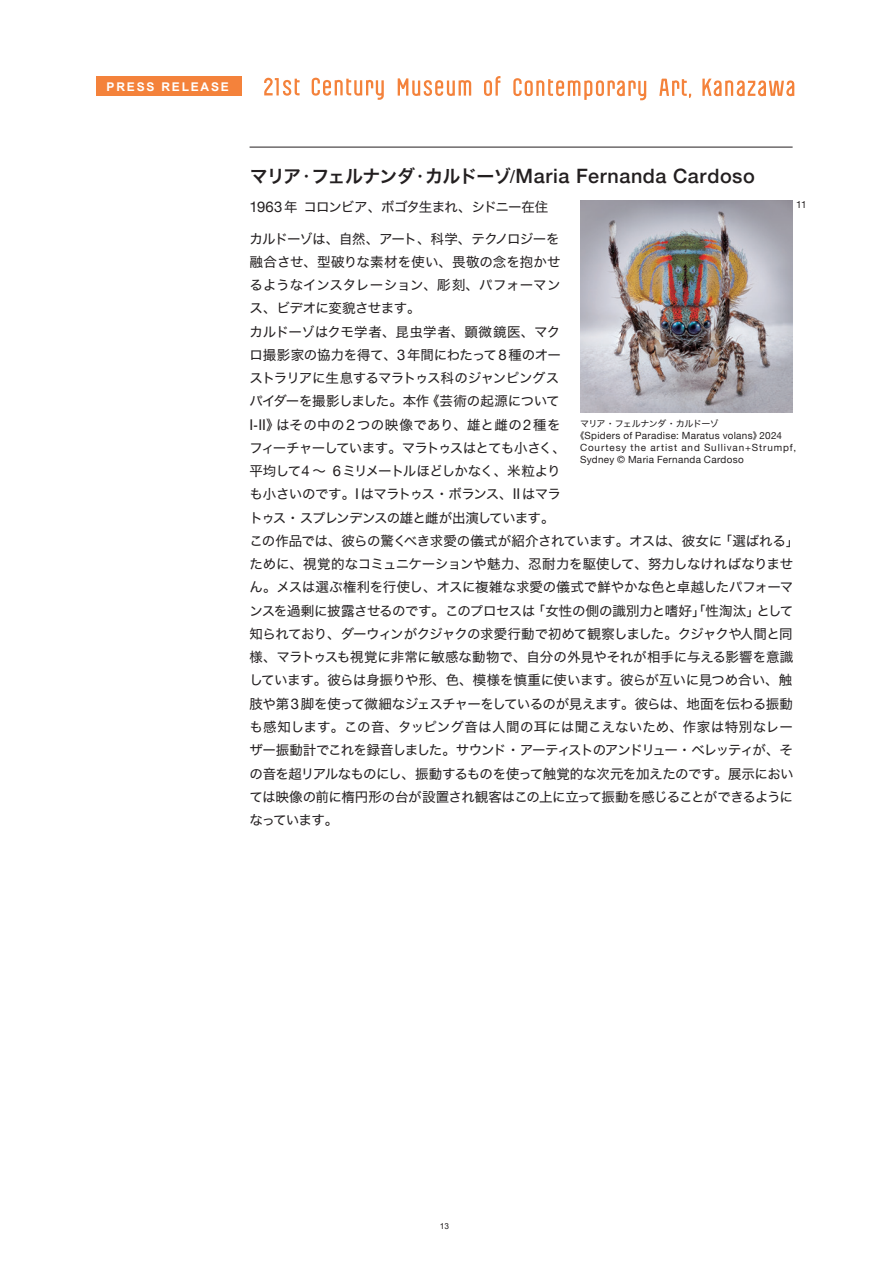
<style>
.page{position:relative;width:893px;height:1263px;background:#fff}
.page>*{position:absolute;margin:0;border:0;box-sizing:border-box;transform-origin:0 0}
.t1{font:500 19.8px "Helvetica Neue";letter-spacing:.03em;color:#231f20}
.t2{font:13.5px/23.2px "Hira Kaku Std W4";letter-spacing:-.03em;color:#231f20}
.t3{font:13.5px "Hira Kaku Std W4";letter-spacing:-.07em;color:#231f20}
.t4{font:700 12px "Arial";letter-spacing:.15em;color:#fff}
.t5{font:9.9px/12px "Helvetica Neue";letter-spacing:.035em;color:#231f20}
.t6{font:9px "Hira Kaku Std W4";letter-spacing:-.065em;color:#231f20}
.t7{font:8.25px "Arial";color:#231f20}
.s1{font-family:"Hira Kaku Pro W6";font-weight:400;font-size:18px}
.s2{font-family:"Hira Kaku Pro W3";font-weight:400;font-size:18px}
.s3{font-family:"Helvetica";font-weight:400;font-size:18px}
.s4{font-family:"Helvetica Neue";font-size:14.85px}
.s5{font-family:"Helvetica"}
.s6{font-family:"Hira Kaku Std W4";font-size:9px}
</style>
<div class="page">
<svg style="left:312px;top:78px;width:72px;height:22px"></svg>
<svg style="left:264px;top:78px;width:36px;height:18px"></svg>
<svg style="left:484px;top:76px;width:16px;height:20px"></svg>
<svg style="left:398px;top:78px;width:73px;height:18px"></svg>
<svg style="left:659px;top:79px;width:32px;height:19px"></svg>
<svg style="left:513px;top:78px;width:133px;height:22px"></svg>
<svg style="left:702px;top:79px;width:92px;height:17px"></svg>
<div style="left:96px;top:77px;width:146px;height:19px;background:#f4823b"></div>
<hr style="left:250px;top:147px;width:543px;height:1px;background:#231f20">
<img style="left:580px;top:200px;width:213px;height:213px">
<p class="t4" style="left:107px;top:80px;width:124px">PRESS RELEASE</p>
<h1 class="t1" style="left:250px;top:160px;width:506px"><span class="s1">マリア</span><span class="s2">・</span><span class="s1">フェルナンダ</span><span class="s2">・</span><span class="s1">カルドーゾ</span><span class="s3">/</span>Maria Fernanda Cardoso</h1>
<p class="t3" style="left:250px;top:197px;width:300px"><span class="s4">1963</span> 年コロンビア、ボゴタ生まれ、シドニー在住</p>
<p class="t2" style="left:250px;top:227px;width:551px">カルドーゾは、自然、アート、科学、テクノロジーを<br>融合させ、型破りな素材を使い、畏敬の念を抱かせ<br>るようなインスタレーション、彫刻、パフォーマン<br>ス、ビデオに変貌させます。<br>カルドーゾはクモ学者、昆虫学者、顕微鏡医、マク<br>ロ撮影家の協力を得て、<span class="s4">3</span>年間にわたって<span class="s4">8</span> 種のオー<br>ストラリアに生息するマラトゥス科のジャンピングス<br>パイダーを撮影しました。本作《芸術の起源について<br><span class="s4">I</span><span class="s5">-</span><span class="s4">II</span>》はその中の２つの映像であり、雄と雌の<span class="s4">2</span>種を<br>フィーチャーしています。マラトゥスはとても小さく、<br>平均して<span class="s4">4</span> ～ <span class="s4">6</span>ミリメートルほどしかなく、米粒より<br>も小さいのです。<span class="s4">I</span>はマラトゥス・ボランス、<span class="s4">II</span>はマラ<br>トゥス・スプレンデンスの雄と雌が出演しています。<br>この作品では、彼らの驚くべき求愛の儀式が紹介されています。オスは、彼女に「選ばれる」ために、視覚的なコミュニケーションや魅力、忍耐力を駆使して、努力しなければなりません。メスは選ぶ権利を行使し、オスに複雑な求愛の儀式で鮮やかな色と卓越したパフォーマンスを過剰に披露させるのです。このプロセスは「女性の側の識別力と嗜好」「性淘汰」として知られており、ダーウィンがクジャクの求愛行動で初めて観察しました。クジャクや人間と同様、マラトゥスも視覚に非常に敏感な動物で、自分の外見やそれが相手に与える影響を意識しています。彼らは身振りや形、色、模様を慎重に使います。彼らが互いに見つめ合い、触肢や第<span class="s4">3</span> 脚を使って微細なジェスチャーをしているのが見えます。彼らは、地面を伝わる振動も感知します。この音、タッピング音は人間の耳には聞こえないため、作家は特別なレーザー振動計でこれを録音しました。サウンド・アーティストのアンドリュー・ベレッティが、その音を超リアルなものにし、振動するものを使って触覚的な次元を加えたのです。展示においては映像の前に楕円形の台が設置され観客はこの上に立って振動を感じることができるようになっています。</p>
<p class="t5" style="left:796px;top:199px;width:12px">11</p>
<p class="t6" style="left:580px;top:417px;width:140px">マリア・フェルナンダ・カルドーゾ</p>
<p class="t5" style="left:580px;top:430px;width:218px;text-indent:-5px"><span class="s6">《</span>Spiders of Paradise: Maratus volans<span class="s6">》</span>2024<br>Courtesy the artist and Sullivan+Strumpf,<br>Sydney © Maria Fernanda Cardoso</p>
<p class="t7" style="left:440px;top:1221px;width:11px">13</p>
</div>
